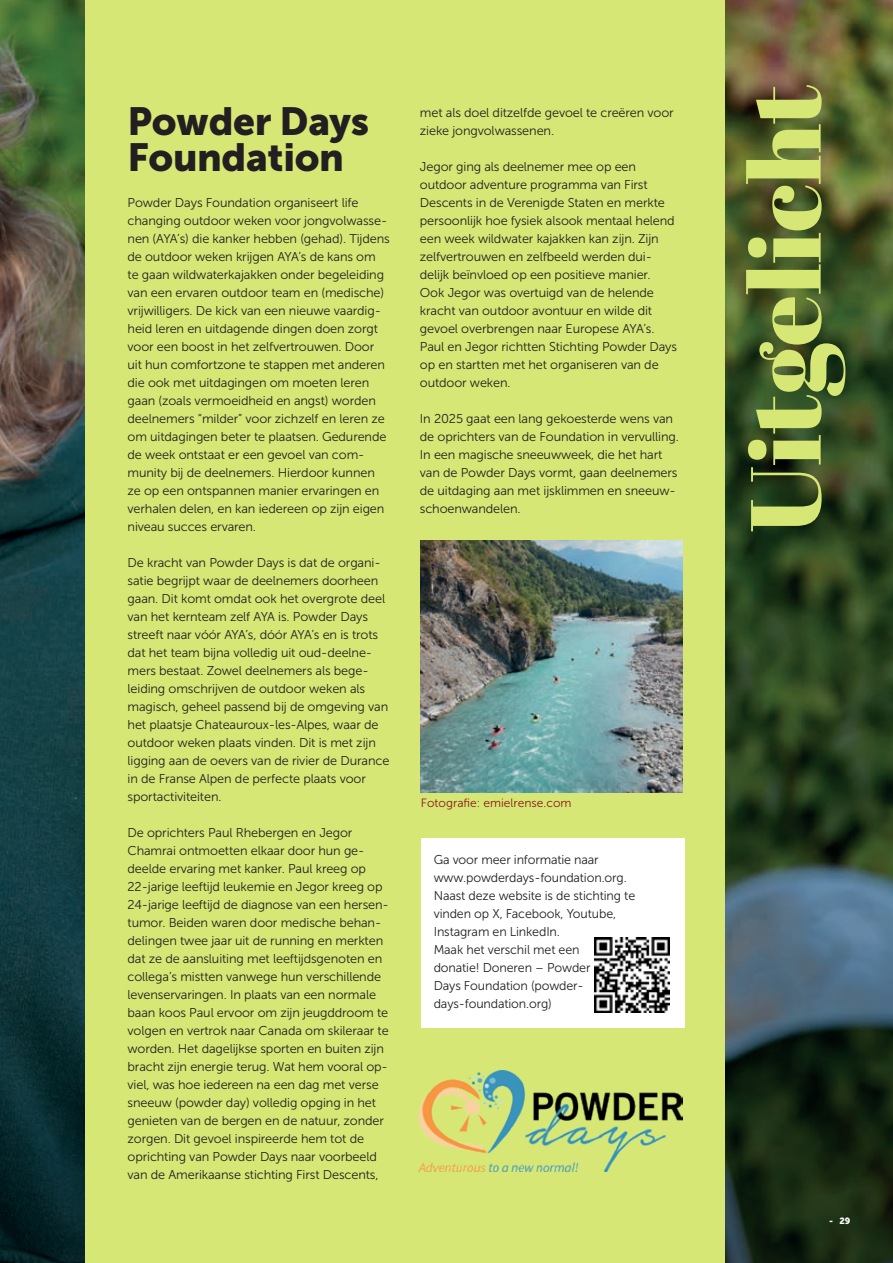
<style>
.page{position:relative;width:893px;height:1263px;background:#fff}
.page>*{position:absolute;margin:0;border:0;box-sizing:border-box;transform-origin:0 0}
.t1{font:99.3px "Abril Fatface";color:#d6e775}
.t2{font:39px "Museo Sans 900";letter-spacing:-.01em;color:#231f20}
.t3{font:12.75px/18px "Museo Sans 300";letter-spacing:-.01em;color:#231f20}
.t4{font:12px "Museo Sans 300";color:#8c171b}
.t5{font:9px "Museo Sans 900";color:#fff}
</style>
<div class="page">
<img style="left:0;top:0;width:893px;height:1263px">
<div style="left:85px;top:0;width:640px;height:1263px;background:#d6e775"></div>
<img style="left:419px;top:1070px;width:263px;height:102px">
<div style="left:421px;top:839px;width:263px;height:189px;background:#fff"></div>
<img style="left:595px;top:938px;width:74px;height:74px">
<img style="left:421px;top:540px;width:261px;height:252px">
<p class="t2" style="left:128px;top:99px;width:243px">Powder Days</p>
<p class="t2" style="left:128px;top:135px;width:218px">Foundation</p>
<p class="t3" style="left:128px;top:194px;width:264px">Powder Days Foundation organiseert life changing outdoor weken voor jongvolwasse&shy;nen (AYA’s) die kanker hebben (gehad). Tijdens de outdoor weken krijgen AYA’s de kans om te gaan wildwaterkajakken onder begeleiding van een ervaren outdoor team en (medische) vrijwilligers. De kick van een nieuwe vaardig&shy;heid leren en uitdagende dingen doen zorgt voor een boost in het zelfvertrouwen. Door uit hun comfortzone te stappen met anderen die ook met uitdagingen om moeten leren gaan (zoals vermoeidheid en angst) worden deelnemers “milder” voor zichzelf en leren ze om uitdagingen beter te plaatsen. Gedurende de week ontstaat er een gevoel van com&shy;munity bij de deelnemers. Hierdoor kunnen ze op een ontspannen manier ervaringen en verhalen delen, en kan iedereen op zijn eigen niveau succes ervaren.</p>
<p class="t3" style="left:128px;top:554px;width:263px">De kracht van Powder Days is dat de organi&shy;satie begrijpt waar de deelnemers doorheen gaan. Dit komt omdat ook het overgrote deel van het kernteam zelf AYA is. Powder Days streeft naar vóór AYA’s, dóór AYA’s en is trots dat het team bijna volledig uit oud-deelne&shy;mers bestaat. Zowel deelnemers als bege&shy;leiding omschrijven de outdoor weken als magisch, geheel passend bij de omgeving van het plaatsje Chateauroux-les-Alpes, waar de outdoor weken plaats vinden. Dit is met zijn ligging aan de oevers van de rivier de Durance in de Franse Alpen de perfecte plaats voor sportactiviteiten.</p>
<p class="t3" style="left:128px;top:824px;width:263px">De oprichters Paul Rhebergen en Jegor Chamrai ontmoetten elkaar door hun ge&shy;deelde ervaring met kanker. Paul kreeg op 22-jarige leeftijd leukemie en Jegor kreeg op 24-jarige leeftijd de diagnose van een hersen&shy;tumor. Beiden waren door medische behan&shy;delingen twee jaar uit de running en merkten dat ze de aansluiting met leeftijdsgenoten en collega’s mistten vanwege hun verschillende levenservaringen. In plaats van een normale baan koos Paul ervoor om zijn jeugddroom te volgen en vertrok naar Canada om skileraar te worden. Het dagelijkse sporten en buiten zijn bracht zijn energie terug. Wat hem vooral op&shy;viel, was hoe iedereen na een dag met verse sneeuw (powder day) volledig opging in het genieten van de bergen en de natuur, zonder zorgen. Dit gevoel inspireerde hem tot de oprichting van Powder Days naar voorbeeld van de Amerikaanse stichting First Descents,</p>
<p class="t3" style="left:420px;top:104px;width:255px">met als doel ditzelfde gevoel te creëren voor zieke jongvolwassenen.</p>
<p class="t3" style="left:420px;top:158px;width:259px">Jegor ging als deelnemer mee op een outdoor adventure programma van First Descents in de Verenigde Staten en merkte persoonlijk hoe fysiek alsook mentaal helend een week wildwater kajakken kan zijn. Zijn zelfvertrouwen en zelfbeeld werden dui&shy;delijk beïnvloed op een positieve manier.<br>Ook Jegor was overtuigd van de helende kracht van outdoor avontuur en wilde dit gevoel overbrengen naar Europese AYA’s.<br>Paul en Jegor richtten Stichting Powder Days op en startten met het organiseren van de outdoor weken.</p>
<p class="t3" style="left:420px;top:410px;width:261px">In 2025 gaat een lang gekoesterde wens van de oprichters van de Foundation in vervulling.<br>In een magische sneeuwweek, die het hart van de Powder Days vormt, gaan deelnemers de uitdaging aan met ijsklimmen en sneeuw&shy;schoenwandelen.</p>
<p class="t4" style="left:421px;top:796px;width:152px">Fotografie: emielrense.com</p>
<p class="t3" style="left:434px;top:851px;width:166px">Ga voor meer informatie naar</p>
<p class="t3" style="left:434px;top:869px;width:195px">www.powderdays-foundation.org.</p>
<p class="t3" style="left:434px;top:887px;width:203px">Naast deze website is de stichting te vinden op X, Facebook, Youtube,<br>Instagram en LinkedIn.<br>Maak het verschil met een<br>donatie! Doneren – Powder<br>Days Foundation (powder&shy;days-foundation.org)</p>
<p class="t1" style="left:715px;top:533px;width:450px;rotate:-90deg">Uitgelicht</p>
<p class="t5" style="left:829px;top:1216px;width:23px">- 29</p>
</div>
